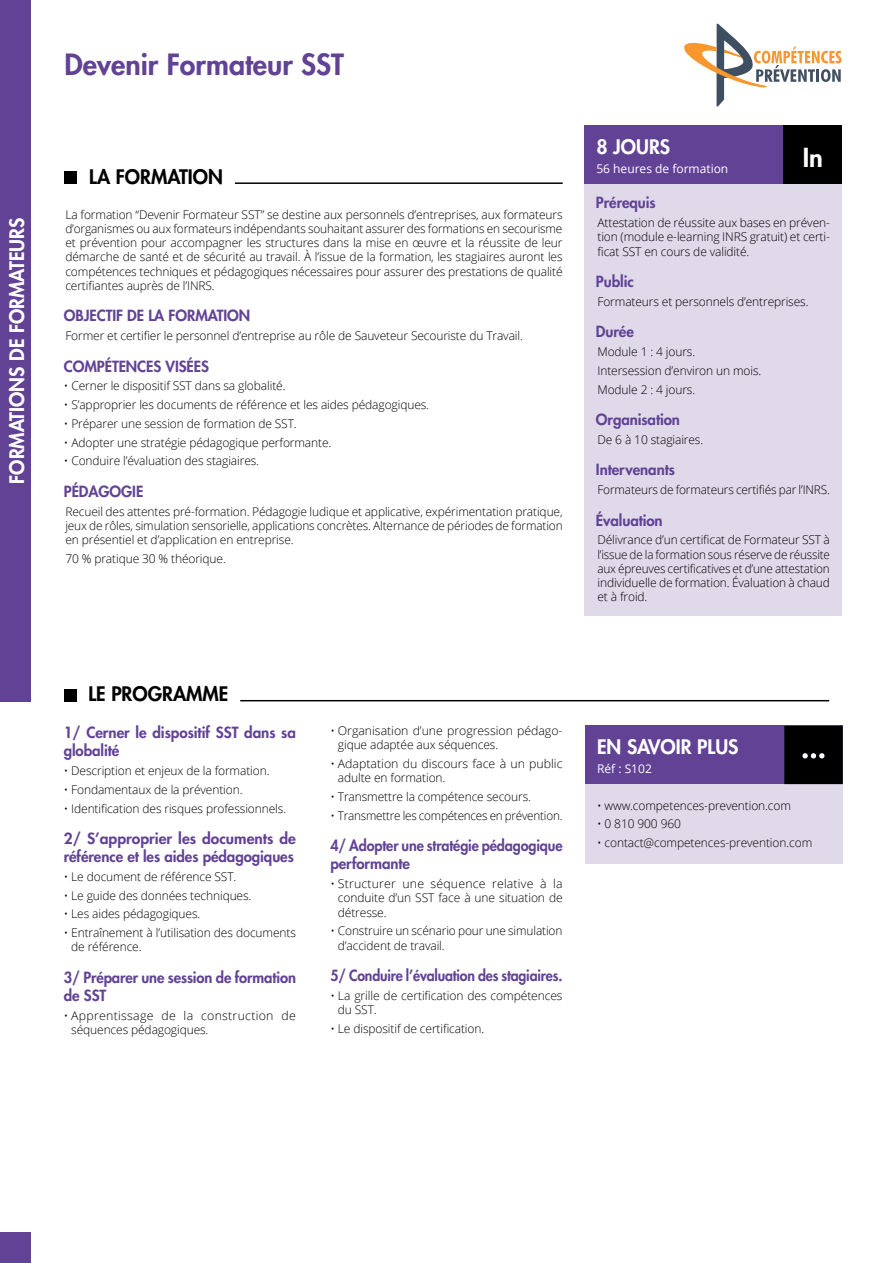
<style>
.page{position:relative;width:893px;height:1263px;background:#fff}
.page>*{position:absolute;margin:0;border:0;box-sizing:border-box;transform-origin:0 0}
.t1{font:800 28.5px "Futura Std";color:#614295}
.t2{font:800 25.5px "Futura Std";color:#fff}
.t3{font:800 19.5px "Futura Std";color:#fff}
.t4{font:800 19.5px "Futura Std";color:#000}
.t5{font:800 15px/18px "Futura Std";letter-spacing:-.005em;color:#614295}
.t6{font:800 15px/18px "Futura Std";letter-spacing:-.005em;color:#614295;scale:.95 1}
.t7{font:800 15px "Futura Std";letter-spacing:-.005em;color:#614295;scale:.94 1}
.t8{font:300 12px/14.2px "Open Sans";letter-spacing:-.01em;color:#000}
.t9{font:300 12px/14.2px "Open Sans";letter-spacing:.02em;color:#000}
.t10{font:12px "Open Sans";color:#fff}
</style>
<div class="page">
<div style="left:0;top:0;width:31px;height:702px;background:#614295"></div>
<div style="left:0;top:1232px;width:31px;height:31px;background:#614295"></div>
<svg style="left:684px;top:24px;width:158px;height:82px"></svg>
<hr style="left:240px;top:700px;width:589px;height:1px;background:#000">
<hr style="left:235px;top:182px;width:328px;height:2px;background:#000">
<div style="left:64px;top:689px;width:13px;height:13px;background:#000"></div>
<div style="left:64px;top:171px;width:13px;height:13px;background:#000"></div>
<div style="left:584px;top:126px;width:258px;height:58px;background:#614295"></div>
<div style="left:784px;top:126px;width:58px;height:58px;background:#000"></div>
<div style="left:584px;top:184px;width:258px;height:431px;background:#dfd9ea"></div>
<div style="left:585px;top:781px;width:258px;height:83px;background:#e0d9ea"></div>
<div style="left:585px;top:726px;width:258px;height:58px;background:#614295"></div>
<div style="left:784px;top:726px;width:59px;height:58px;background:#000"></div>
<h3 class="t3" style="left:5px;top:484px;width:267px;rotate:-90deg">FORMATIONS DE FORMATEURS</h3>
<h1 class="t1" style="left:64px;top:46px;width:281px">Devenir Formateur SST</h1>
<h3 class="t4" style="left:89px;top:164px;width:135px">LA FORMATION</h3>
<p class="t8" style="left:65px;top:207px;width:499px;text-align:justify">La formation “Devenir Formateur SST” se destine aux personnels d’entreprises, aux formateurs d’organismes ou aux formateurs indépendants souhaitant assurer des formations en secourisme et prévention pour accompagner les structures dans la mise en œuvre et la réussite de leur démarche de santé et de sécurité au travail. À l’issue de la formation, les stagiaires auront les compétences techniques et pédagogiques nécessaires pour assurer des prestations de qualité certifiantes auprès de l’INRS.</p>
<p class="t5" style="left:64px;top:307px;width:188px">OBJECTIF DE LA FORMATION</p>
<p class="t8" style="left:65px;top:328px;width:459px">Former et certifier le personnel d’entreprise au rôle de Sauveteur Secouriste du Travail.</p>
<p class="t5" style="left:64px;top:357px;width:147px">COMPÉTENCES VISÉES</p>
<p class="t8" style="left:64px;top:379px;width:223px">• Cerner le dispositif SST dans sa globalité.</p>
<p class="t8" style="left:64px;top:397px;width:367px">• S’approprier les documents de référence et les aides pédagogiques.</p>
<p class="t8" style="left:64px;top:416px;width:234px">• Préparer une session de formation de SST.</p>
<p class="t8" style="left:64px;top:435px;width:269px">• Adopter une stratégie pédagogique performante.</p>
<p class="t8" style="left:64px;top:454px;width:197px">• Conduire l’évaluation des stagiaires.</p>
<p class="t5" style="left:64px;top:482px;width:81px">PÉDAGOGIE</p>
<p class="t8" style="left:65px;top:504px;width:499px;text-align:justify">Recueil des attentes pré-formation. Pédagogie ludique et applicative, expérimentation pratique, jeux de rôles, simulation sensorielle, applications concrètes. Alternance de périodes de formation en présentiel et d’application en entreprise.</p>
<p class="t8" style="left:65px;top:551px;width:162px">70 % pratique 30 % théorique.</p>
<h3 class="t3" style="left:596px;top:134px;width:75px">8 JOURS</h3>
<p class="t10" style="left:596px;top:161px;width:133px">56 heures de formation</p>
<h2 class="t2" style="left:803px;top:141px;width:22px">In</h2>
<p class="t5" style="left:596px;top:194px;width:61px">Prérequis</p>
<p class="t8" style="left:597px;top:215px;width:234px;text-align:justify">Attestation de réussite aux bases en préven&shy;tion (module e-learning INRS gratuit) et certi&shy;ficat SST en cours de validité.</p>
<p class="t5" style="left:596px;top:273px;width:39px">Public</p>
<p class="t8" style="left:597px;top:294px;width:213px">Formateurs et personnels d’entreprises.</p>
<p class="t5" style="left:596px;top:323px;width:39px">Durée</p>
<p class="t8" style="left:597px;top:342px;width:165px;line-height:18.8px">Module 1 : 4 jours.<br>Intersession d’environ un mois.<br>Module 2 : 4 jours.</p>
<p class="t5" style="left:596px;top:411px;width:86px">Organisation</p>
<p class="t8" style="left:597px;top:432px;width:107px">De 6 à 10 stagiaires.</p>
<p class="t5" style="left:596px;top:461px;width:80px">Intervenants</p>
<p class="t8" style="left:597px;top:482px;width:234px">Formateurs de formateurs certifiés par l’INRS.</p>
<p class="t5" style="left:596px;top:511px;width:68px">Évaluation</p>
<p class="t8" style="left:597px;top:532px;width:234px;text-align:justify">Délivrance d’un certificat de Formateur SST à l’issue de la formation sous réserve de réussite aux épreuves certificatives et d’une attestation individuelle de formation. Évaluation à chaud et à froid.</p>
<h3 class="t4" style="left:88px;top:682px;width:142px">LE PROGRAMME</h3>
<p class="t5" style="left:64px;top:724px;width:234px">1/ Cerner le dispositif SST dans sa globalité</p>
<p class="t8" style="left:64px;top:763px;width:207px">• Description et enjeux de la formation.</p>
<p class="t8" style="left:64px;top:782px;width:180px">• Fondamentaux de la prévention.</p>
<p class="t8" style="left:64px;top:801px;width:224px">• Identification des risques professionnels.</p>
<p class="t5" style="left:64px;top:830px;width:234px">2/ S’approprier les documents de référence et les aides pédagogiques</p>
<p class="t8" style="left:64px;top:869px;width:174px">• Le document de référence SST.</p>
<p class="t8" style="left:64px;top:888px;width:189px">• Le guide des données techniques.</p>
<p class="t8" style="left:64px;top:906px;width:138px">• Les aides pédagogiques.</p>
<p class="t8" style="left:71px;top:925px;width:226px;text-indent:-8px">• Entraînement à l’utilisation des documents de référence.</p>
<p class="t5" style="left:64px;top:968px;width:234px">3/ Préparer une session de formation de SST</p>
<p class="t9" style="left:71px;top:1008px;width:226px;text-indent:-8px">• Apprentissage de la construction de séquences pédagogiques.</p>
<p class="t8" style="left:338px;top:723px;width:226px;text-indent:-8px">• Organisation d’une progression pédago&shy;gique adaptée aux séquences.</p>
<p class="t8" style="left:338px;top:756px;width:226px;text-indent:-8px">• Adaptation du discours face à un public adulte en formation.</p>
<p class="t8" style="left:330px;top:789px;width:202px">• Transmettre la compétence secours.</p>
<p class="t8" style="left:330px;top:808px;width:234px">• Transmettre les compétences en prévention.</p>
<p class="t6" style="left:330px;top:837px;width:246px">4/ Adopter une stratégie pédagogique performante</p>
<p class="t8" style="left:338px;top:876px;width:226px;text-align:justify;text-indent:-8px">• Structurer une séquence relative à la conduite d’un SST face à une situation de détresse.</p>
<p class="t8" style="left:338px;top:924px;width:226px;text-indent:-8px">• Construire un scénario pour une simulation d’accident de travail.</p>
<p class="t7" style="left:330px;top:966px;width:248px">5/ Conduire l’évaluation des stagiaires.</p>
<p class="t8" style="left:338px;top:988px;width:226px;text-indent:-8px">• La grille de certification des compétences du SST.</p>
<p class="t8" style="left:330px;top:1021px;width:155px">• Le dispositif de certification.</p>
<h3 class="t3" style="left:597px;top:734px;width:143px">EN SAVOIR PLUS</h3>
<p class="t10" style="left:597px;top:761px;width:56px">Réf : S102</p>
<p class="t8" style="left:597px;top:798px;width:195px">• www.competences-prevention.com</p>
<p class="t8" style="left:597px;top:816px;width:85px">• 0 810 900 960</p>
<p class="t8" style="left:597px;top:835px;width:217px">• contact@competences-prevention.com</p>
</div>
